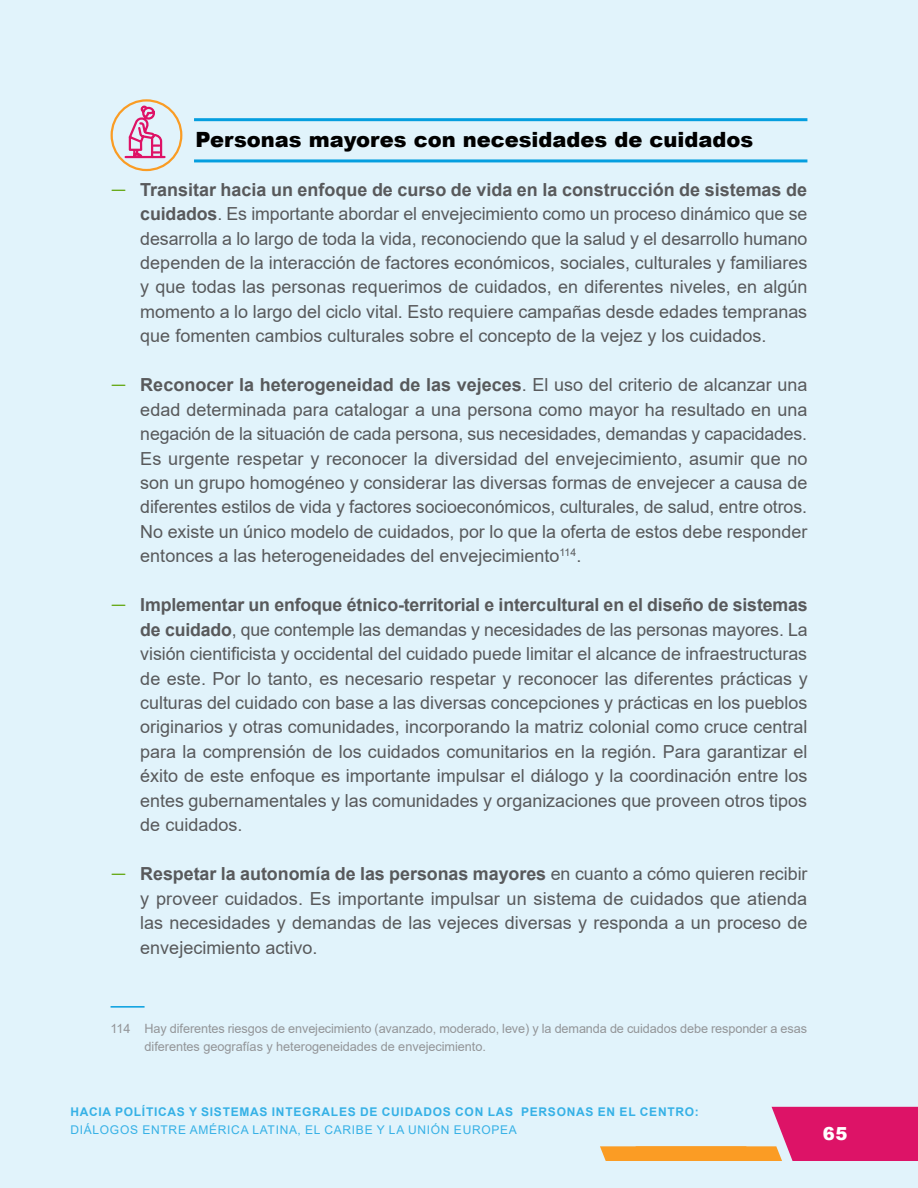
<style>
.page{position:relative;width:918px;height:1188px;background:#e1f3fb}
.page>*{position:absolute;margin:0;border:0;box-sizing:border-box;transform-origin:0 0}
.t1{font:900 21px "Arial";color:#000}
.t2{font:18px/24.5px "Arial";color:#58595b;text-align:justify}
.t3{font:900 18px "Arial";color:#fff}
.t4{font:12.75px/18px "Arial";letter-spacing:-.01em;color:#939598}
.t5{font:700 12px "Arial";letter-spacing:.06em;color:#36b1e6}
.t6{font:12px "Arial";letter-spacing:.06em;color:#36b1e6}
.s1{font-family:"Calibri";color:#61a60e}
.s2{font-weight:700}
</style>
<div class="page">
<svg style="left:600px;top:1107px;width:318px;height:54px"></svg>
<hr style="left:194px;top:118px;width:613px;height:3px;background:#049edf">
<hr style="left:194px;top:159px;width:613px;height:3px;background:#049edf">
<hr style="left:111px;top:1006px;width:34px;height:2px;background:#049edf">
<div style="left:111px;top:99px;width:71px;height:72px;border:2px solid #fa9c24;border-radius:50%"></div>
<svg style="left:123px;top:104px;width:44px;height:55px"></svg>
<p class="t1" style="left:196px;top:124px;width:559px">Personas mayores con necesidades de cuidados</p>
<p class="t2" style="left:140px;top:177px;width:669px;text-indent:-30px"><span class="s1">͹</span> <span class="s2">Transitar hacia un enfoque de curso de vida en la construcción de sistemas de cuidados</span>. Es importante abordar el envejecimiento como un proceso dinámico que se desarrolla a lo largo de toda la vida, reconociendo que la salud y el desarrollo humano dependen de la interacción de factores económicos, sociales, culturales y familiares y que todas las personas requerimos de cuidados, en diferentes niveles, en algún momento a lo largo del ciclo vital. Esto requiere campañas desde edades tempranas que fomenten cambios culturales sobre el concepto de la vejez y los cuidados.</p>
<p class="t2" style="left:140px;top:373px;width:669px;text-indent:-30px"><span class="s1">͹</span> <span class="s2">Reconocer la heterogeneidad de las vejeces</span>. El uso del criterio de alcanzar una edad determinada para catalogar a una persona como mayor ha resultado en una negación de la situación de cada persona, sus necesidades, demandas y capacidades.<br>Es urgente respetar y reconocer la diversidad del envejecimiento, asumir que no son un grupo homogéneo y considerar las diversas formas de envejecer a causa de diferentes estilos de vida y factores socioeconómicos, culturales, de salud, entre otros.<br>No existe un único modelo de cuidados, por lo que la oferta de estos debe responder entonces a las heterogeneidades del envejecimiento<sup>114</sup>.</p>
<p class="t2" style="left:140px;top:593px;width:669px;text-indent:-30px"><span class="s1">͹</span> <span class="s2">Implementar un enfoque étnico-territorial e intercultural en el diseño de sistemas de cuidado</span>, que contemple las demandas y necesidades de las personas mayores. La visión cientificista y occidental del cuidado puede limitar el alcance de infraestructuras de este. Por lo tanto, es necesario respetar y reconocer las diferentes prácticas y culturas del cuidado con base a las diversas concepciones y prácticas en los pueblos originarios y otras comunidades, incorporando la matriz colonial como cruce central para la comprensión de los cuidados comunitarios en la región. Para garantizar el éxito de este enfoque es importante impulsar el diálogo y la coordinación entre los entes gubernamentales y las comunidades y organizaciones que proveen otros tipos de cuidados.</p>
<p class="t2" style="left:140px;top:862px;width:669px;text-indent:-30px"><span class="s1">͹</span> <span class="s2">Respetar la autonomía de las personas mayores</span> en cuanto a cómo quieren recibir y proveer cuidados. Es importante impulsar un sistema de cuidados que atienda las necesidades y demandas de las vejeces diversas y responda a un proceso de envejecimiento activo.</p>
<p class="t4" style="left:145px;top:1020px;width:664px;text-indent:-34px">114 Hay diferentes riesgos de envejecimiento (avanzado, moderado, leve) y la demanda de cuidados debe responder a esas diferentes geografías y heterogeneidades de envejecimiento.</p>
<p class="t5" style="left:70px;top:1103px;width:630px">HACIA POLÍTICAS Y SISTEMAS INTEGRALES DE CUIDADOS CON LAS PERSONAS EN EL CENTRO:</p>
<p class="t6" style="left:70px;top:1121px;width:448px">DIÁLOGOS ENTRE AMÉRICA LATINA, EL CARIBE Y LA UNIÓN EUROPEA</p>
<p class="t3" style="left:823px;top:1121px;width:26px">65</p>
</div>
